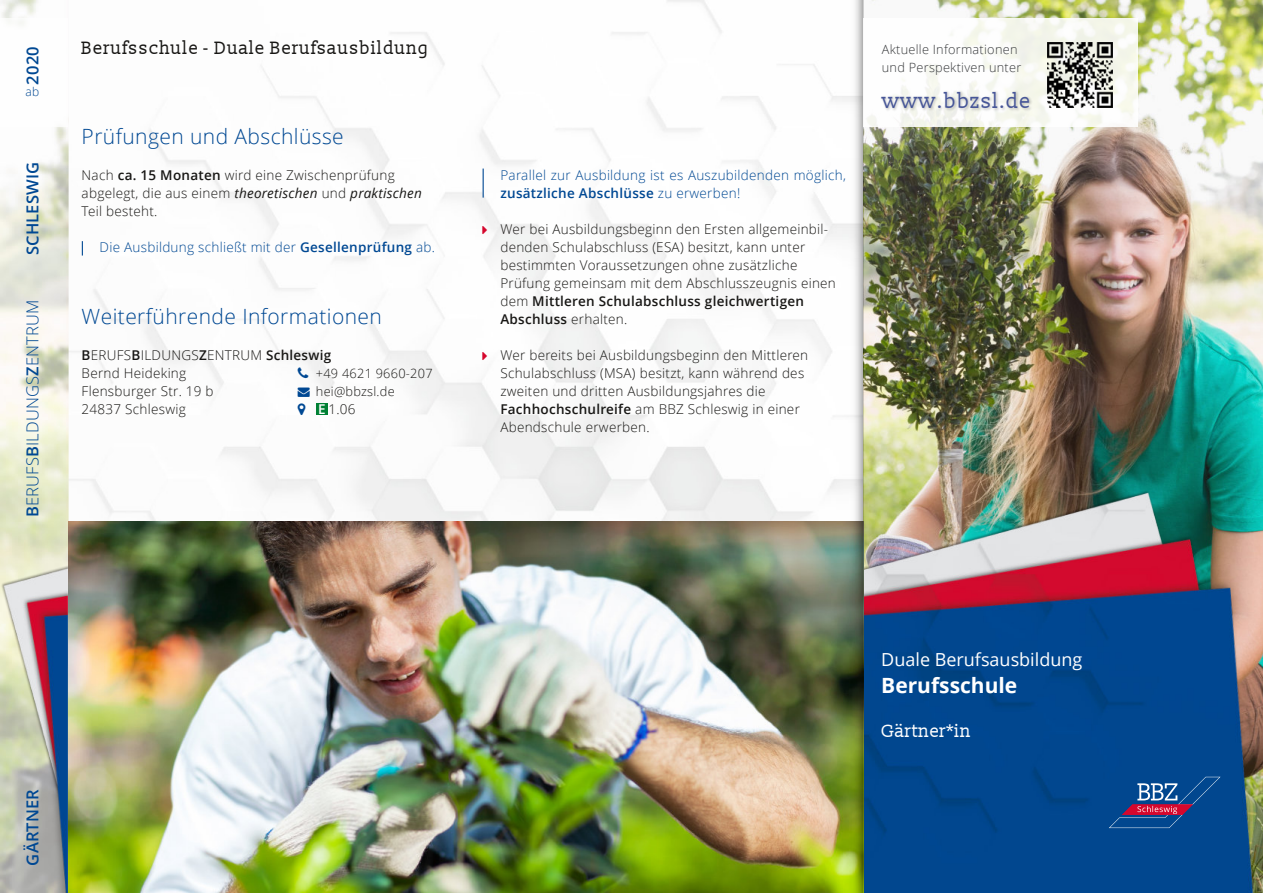
<style>
.page{position:relative;width:1263px;height:893px;background:#fff}
.page>*{position:absolute;margin:0;border:0;box-sizing:border-box;transform-origin:0 0}
.t1{font:300 21px "Open Sans";letter-spacing:.02em;color:#004893}
.t2{font:21px "Slabo 13 px";letter-spacing:.02em;color:#475698}
.t3{font:700 21px "Open Sans";color:#fff}
.t4{font:18px "Slabo 13 px";letter-spacing:.03em;color:#181715}
.t5{font:18px "Open Sans";color:#fff}
.t6{font:18px "Slabo 13 px";color:#fff}
.t7{font:300 16.5px "Open Sans";letter-spacing:.01em;color:#004893}
.t8{font:600 16.5px "Open Sans";letter-spacing:.01em;color:#004893}
.t9{font:300 13.5px/18px "Open Sans";letter-spacing:.02em;color:#181715}
.t10{font:300 13.5px/18px "Open Sans";letter-spacing:.02em;color:#004893}
.t11{font:300 12.75px/18px "Open Sans";letter-spacing:.02em;color:#37393b}
.t12{font:300 12.75px/18px "Open Sans";letter-spacing:.02em;color:#181715}
.t13{font:300 12px "Open Sans";color:#004893}
.s1{font-weight:600}
.s2{font-weight:400;font-style:italic}
.s3{color:#004893}
.s4{font-weight:600;color:#fff}
</style>
<div class="page">
<img style="left:69px;top:0;width:782px;height:522px">
<div style="left:863px;top:0;width:400px;height:893px;background:#d60000;opacity:.49"></div>
<img style="left:864px;top:479px;width:399px;height:414px">
<img style="left:0;top:0;width:69px;height:560px">
<img style="left:0;top:560px;width:68px;height:333px">
<div style="left:0;top:18px;width:68px;height:108px;background:#fff"></div>
<img style="left:68px;top:522px;width:783px;height:371px">
<img style="left:851px;top:0;width:13px;height:893px">
<div style="left:863px;top:18px;width:274px;height:108px;background:#fff;opacity:.89"></div>
<img style="left:880px;top:91px;width:152px;height:20px">
<img style="left:1047px;top:42px;width:66px;height:66px">
<svg style="left:1109px;top:777px;width:111px;height:51px;background:#2b4f8d"></svg>
<svg style="left:483px;top:169px;width:1px;height:29px"></svg>
<svg style="left:82px;top:241px;width:1px;height:15px"></svg>
<div style="left:316px;top:403px;width:12px;height:12px;background:#008034"></div>
<svg style="left:482px;top:226px;width:5px;height:8px"></svg>
<svg style="left:482px;top:352px;width:5px;height:8px"></svg>
<svg style="left:298px;top:387px;width:12px;height:10px"></svg>
<p class="t8" style="left:26px;top:85px;width:40px;rotate:-90deg">2020</p>
<p class="t13" style="left:26px;top:87px;width:15px">ab</p>
<p class="t8" style="left:26px;top:255px;width:95px;rotate:-90deg">SCHLESWIG</p>
<p class="t7" style="left:26px;top:517px;width:219px;rotate:-90deg"><span class="s1">B</span>ERUFS<span class="s1">B</span>ILDUNGS<span class="s1">Z</span>ENTRUM</p>
<h2 class="t4" style="left:82px;top:37px;width:349px">Berufsschule - Duale Berufsausbildung</h2>
<h1 class="t1" style="left:82px;top:128px;width:264px">Prüfungen und Abschlüsse</h1>
<p class="t9" style="left:82px;top:167px;width:342px">Nach <span class="s1">ca. 15 Monaten</span> wird eine Zwischenprüfung abgelegt, die aus einem <span class="s2">theoretischen</span> und <span class="s2">praktischen<br></span>Teil besteht.</p>
<p class="t10" style="left:100px;top:239px;width:337px">Die Ausbildung schließt mit der <span class="s1">Gesellenprüfung</span> ab.</p>
<h1 class="t1" style="left:82px;top:308px;width:302px">Weiterführende Informationen</h1>
<p class="t9" style="left:82px;top:347px;width:251px"><span class="s1">B</span>ERUFS<span class="s1">B</span>ILDUNGS<span class="s1">Z</span>ENTRUM <span class="s1">Schleswig<br></span>Bernd Heideking<br>Flensburger Str. 19 b<br>24837 Schleswig</p>
<p class="t12" style="left:316px;top:366px;width:118px;text-indent:-18px"><span class="s3">▼</span> +49 4621 9660-207 hei@bbzsl.de</p>
<p class="t9" style="left:298px;top:401px;width:59px"><span class="s3">●</span> <span class="s4">E</span> 1.06</p>
<p class="t8" style="left:26px;top:866px;width:78px;rotate:-90deg">GÄRTNER</p>
<p class="t10" style="left:500px;top:167px;width:347px">Parallel zur Ausbildung ist es Auszubildenden möglich, <span class="s1">zusätzliche Abschlüsse</span> zu erwerben!</p>
<p class="t9" style="left:500px;top:221px;width:337px">Wer bei Ausbildungsbeginn den Ersten allgemeinbil&shy;denden Schulabschluss (ESA) besitzt, kann unter bestimmten Voraussetzungen ohne zusätzliche Prüfung gemeinsam mit dem Abschlusszeugnis einen dem <span class="s1">Mittleren Schulabschluss gleichwertigen Abschluss</span> erhalten.</p>
<p class="t9" style="left:500px;top:347px;width:309px">Wer bereits bei Ausbildungsbeginn den Mittleren Schulabschluss (MSA) besitzt, kann während des zweiten und dritten Ausbildungsjahres die <span class="s1">Fachhochschulreife</span> am BBZ Schleswig in einer Abendschule erwerben.</p>
<p class="t11" style="left:882px;top:42px;width:141px">Aktuelle Informationen und Perspektiven unter</p>
<h1 class="t2" style="left:882px;top:89px;width:150px">www.bbzsl.de</h1>
<h2 class="t5" style="left:881px;top:652px;width:203px">Duale Berufsausbildung</h2>
<h1 class="t3" style="left:881px;top:677px;width:138px">Berufsschule</h1>
<h2 class="t6" style="left:881px;top:720px;width:91px">Gärtner*in</h2>
</div>
